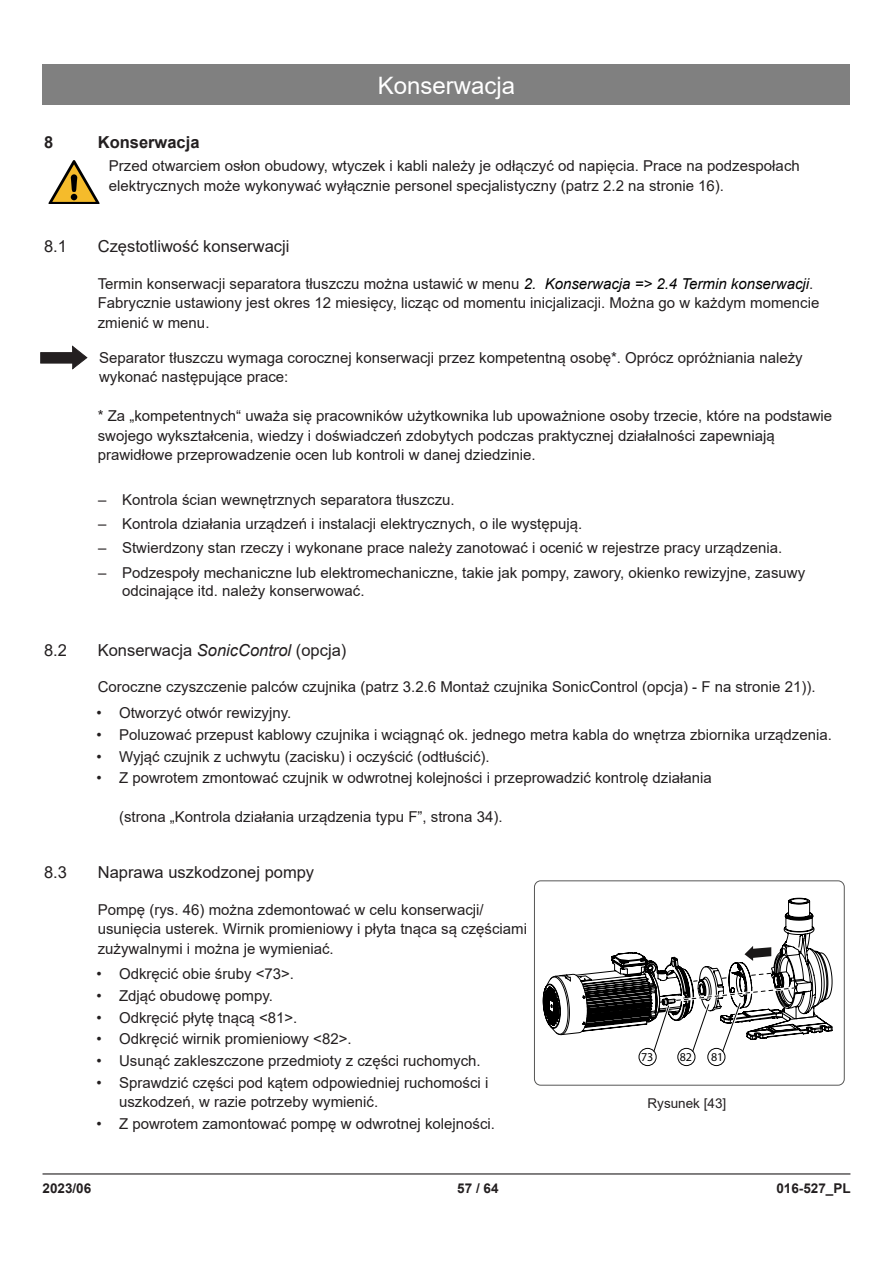
<style>
.page{position:relative;width:893px;height:1263px;background:#fff}
.page>*{position:absolute;margin:0;border:0;box-sizing:border-box;transform-origin:0 0}
.t1{font:24px "Arial";color:#fff}
.t2{font:16.5px "Arial";color:#231f20}
.t3{font:700 16.5px "Arial";color:#231f20}
.Haupttext{font:15px/19.5px "Arial";color:#231f20}
.Zelle_Haupttext{font:15px/19.5px "Arial";color:#231f20}
.Zelle_Hinweistext{font:15px/19.5px "Arial";color:#231f20}
.t4{font:700 13.5px "Arial";color:#231f20}
.t5{font:13.5px "Arial";color:#231f20}
.t6{font:12px "Myriad Pro";color:#000}
.s1{font-style:italic;color:#000}
.s2{font-style:italic}
</style>
<div class="page">
<div style="left:43px;top:64px;width:807px;height:41px;background:#808080"></div>
<hr style="left:43px;top:1173px;width:807px;height:1px;background:#231f20">
<svg style="left:49px;top:160px;width:51px;height:44px"></svg>
<svg style="left:72px;top:346px;width:15px;height:23px"></svg>
<div style="left:41px;top:353px;width:32px;height:10px;background:#231f20"></div>
<div style="left:534px;top:880px;width:311px;height:206px;border:1px solid #575756;border-radius:6px"></div>
<div style="left:639px;top:1048px;width:17px;height:18px;border:1px solid #000;border-radius:50%"></div>
<div style="left:677px;top:1048px;width:18px;height:18px;border:1px solid #000;border-radius:50%"></div>
<div style="left:707px;top:1048px;width:18px;height:18px;border:1px solid #000;border-radius:50%"></div>
<svg style="left:543px;top:898px;width:289px;height:154px"></svg>
<h1 class="t1" style="left:378px;top:69px;width:139px">Konserwacja</h1>
<p class="t3" style="left:44px;top:131px;width:11px">8</p>
<p class="t3" style="left:98px;top:131px;width:103px">Konserwacja</p>
<p class="Zelle_Haupttext" style="left:109px;top:156px;width:692px">Przed otwarciem osłon obudowy, wtyczek i kabli należy je odłączyć od napięcia. Prace na podzespołach elektrycznych może wykonywać wyłącznie personel specjalistyczny (patrz 2.2 na stronie 16).</p>
<p class="t2" style="left:44px;top:235px;width:24px">8.1</p>
<p class="t2" style="left:98px;top:235px;width:193px">Częstotliwość konserwacji</p>
<p class="Haupttext" style="left:98px;top:273px;width:723px">Termin konserwacji separatora tłuszczu można ustawić w menu <span class="s1">2. Konserwacja =&gt; 2.4 Termin konserwacji</span>.<br>Fabrycznie ustawiony jest okres 12 miesięcy, licząc od momentu inicjalizacji. Można go w każdym momencie zmienić w menu.</p>
<p class="Zelle_Hinweistext" style="left:99px;top:348px;width:705px">Separator tłuszczu wymaga corocznej konserwacji przez kompetentną osobę*. Oprócz opróżniania należy wykonać następujące prace:</p>
<p class="Haupttext" style="left:98px;top:406px;width:736px">* Za „kompetentnych“ uważa się pracowników użytkownika lub upoważnione osoby trzecie, które na podstawie swojego wykształcenia, wiedzy i doświadczeń zdobytych podczas praktycznej działalności zapewniają prawidłowe przeprowadzenie ocen lub kontroli w danej dziedzinie.</p>
<p class="Haupttext" style="left:98px;top:489px;width:358px">– Kontrola ścian wewnętrznych separatora tłuszczu.</p>
<p class="Haupttext" style="left:98px;top:514px;width:486px">– Kontrola działania urządzeń i instalacji elektrycznych, o ile występują.</p>
<p class="Haupttext" style="left:98px;top:538px;width:686px">– Stwierdzony stan rzeczy i wykonane prace należy zanotować i ocenić w rejestrze pracy urządzenia.</p>
<p class="Haupttext" style="left:122px;top:563px;width:685px;line-height:18px;text-indent:-24px">– Podzespoły mechaniczne lub elektromechaniczne, takie jak pompy, zawory, okienko rewizyjne, zasuwy odcinające itd. należy konserwować.</p>
<p class="t2" style="left:44px;top:639px;width:24px">8.2</p>
<p class="t2" style="left:98px;top:639px;width:250px">Konserwacja <span class="s2">SonicControl</span> (opcja)</p>
<p class="Haupttext" style="left:98px;top:677px;width:719px">Coroczne czyszczenie palców czujnika (patrz 3.2.6 Montaż czujnika SonicControl (opcja) - F na stronie 21)).</p>
<p class="Haupttext" style="left:97px;top:703px;width:196px">• Otworzyć otwór rewizyjny.</p>
<p class="Haupttext" style="left:97px;top:725px;width:737px">• Poluzować przepust kablowy czujnika i wciągnąć ok. jednego metra kabla do wnętrza zbiornika urządzenia.</p>
<p class="Haupttext" style="left:97px;top:746px;width:395px">• Wyjąć czujnik z uchwytu (zacisku) i oczyścić (odtłuścić).</p>
<p class="Haupttext" style="left:97px;top:768px;width:617px">• Z powrotem zmontować czujnik w odwrotnej kolejności i przeprowadzić kontrolę działania</p>
<p class="Haupttext" style="left:119px;top:807px;width:385px">(strona „Kontrola działania urządzenia typu F”, strona 34).</p>
<p class="t2" style="left:44px;top:861px;width:24px">8.3</p>
<p class="t2" style="left:98px;top:861px;width:218px">Naprawa uszkodzonej pompy</p>
<p class="Haupttext" style="left:98px;top:899px;width:431px">Pompę (rys. 46) można zdemontować w celu konserwacji/ usunięcia usterek. Wirnik promieniowy i płyta tnąca są częściami zużywalnymi i można je wymieniać.</p>
<p class="Haupttext" style="left:97px;top:964px;width:199px">• Odkręcić obie śruby &lt;73&gt;.</p>
<p class="Haupttext" style="left:97px;top:986px;width:178px">• Zdjąć obudowę pompy.</p>
<p class="Haupttext" style="left:97px;top:1008px;width:202px">• Odkręcić płytę tnącą &lt;81&gt;.</p>
<p class="Haupttext" style="left:97px;top:1029px;width:257px">• Odkręcić wirnik promieniowy &lt;82&gt;.</p>
<p class="Haupttext" style="left:97px;top:1051px;width:386px">• Usunąć zakleszczone przedmioty z części ruchomych.</p>
<p class="Haupttext" style="left:119px;top:1072px;width:371px;text-indent:-22px">• Sprawdzić części pod kątem odpowiedniej ruchomości i uszkodzeń, w razie potrzeby wymienić.</p>
<p class="Haupttext" style="left:97px;top:1114px;width:400px">• Z powrotem zamontować pompę w odwrotnej kolejności.</p>
<p class="t6" style="left:641px;top:1050px;width:14px">73</p>
<p class="t6" style="left:680px;top:1050px;width:14px">82</p>
<p class="t6" style="left:711px;top:1050px;width:14px">81</p>
<p class="t5" style="left:647px;top:1094px;width:80px">Rysunek [43]</p>
<p class="t4" style="left:43px;top:1179px;width:50px">2023/06</p>
<p class="t4" style="left:457px;top:1179px;width:43px">57 / 64</p>
<p class="t4" style="left:776px;top:1179px;width:76px">016-527_PL</p>
</div>
